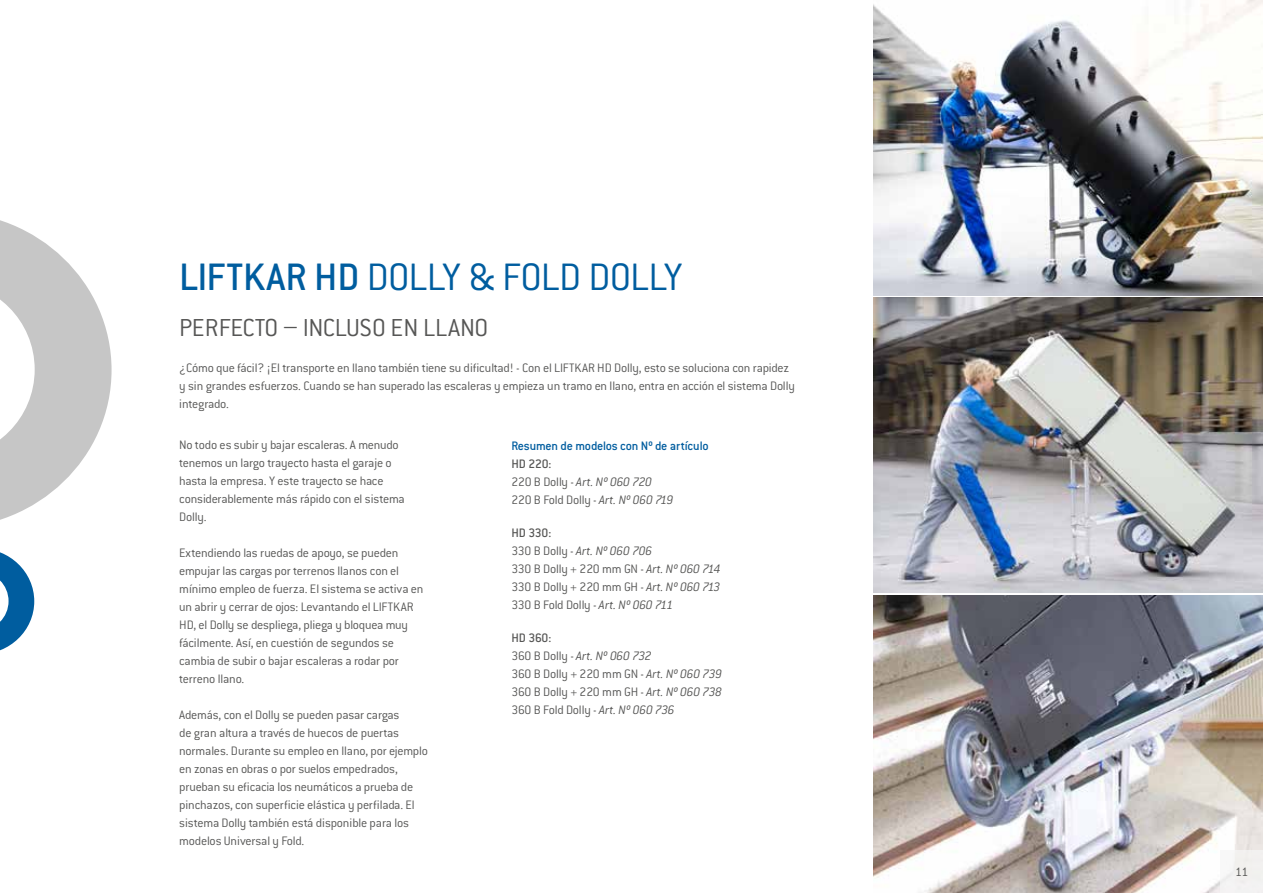
<style>
.page{position:relative;width:1263px;height:893px;background:#fff}
.page>*{position:absolute;margin:0;border:0;box-sizing:border-box;transform-origin:0 0}
.t1{font:300 42px "Conduit ITC Pro";letter-spacing:-.02em;color:#005d9f}
.t2{font:300 27px "Conduit ITC Pro";letter-spacing:-.015em;color:#575756}
.t3{font:300 13.5px/18px "Conduit ITC Pro";letter-spacing:-.015em;color:#575756}
.t4{font:300 13.5px/18px "Conduit ITC";letter-spacing:-.015em;color:#575756}
.t5{font:500 13.5px "Conduit ITC Pro";letter-spacing:-.015em;color:#005d9f}
.s1{font-weight:500}
.s2{font-style:italic}
</style>
<div class="page">
<img style="left:874px;top:595px;width:389px;height:298px">
<svg style="left:0;top:220px;width:112px;height:300px"></svg>
<svg style="left:0;top:552px;width:34px;height:99px"></svg>
<img style="left:874px;top:0;width:389px;height:296px">
<img style="left:874px;top:298px;width:389px;height:295px">
<div style="left:1220px;top:850px;width:43px;height:43px;background:#f6f6f6"></div>
<h1 class="t1" style="left:179px;top:254px;width:505px"><span class="s1">LIFTKAR HD</span> DOLLY &amp; FOLD DOLLY</h1>
<h2 class="t2" style="left:179px;top:313px;width:311px">PERFECTO – INCLUSO EN LLANO</h2>
<p class="t3" style="left:179px;top:359px;width:617px">¿Cómo que fácil? ¡El transporte en llano también tiene su dificultad! - Con el LIFTKAR HD Dolly, esto se soluciona con rapidez y sin grandes esfuerzos. Cuando se han superado las escaleras y empieza un tramo en llano, entra en acción el sistema Dolly integrado.</p>
<p class="t3" style="left:179px;top:436px;width:227px">No todo es subir y bajar escaleras. A menudo tenemos un largo trayecto hasta el garaje o hasta la empresa. Y este trayecto se hace considerablemente más rápido con el sistema Dolly.</p>
<p class="t3" style="left:179px;top:544px;width:246px">Extendiendo las ruedas de apoyo, se pueden empujar las cargas por terrenos llanos con el mínimo empleo de fuerza. El sistema se activa en un abrir y cerrar de ojos: Levantando el LIFTKAR HD, el Dolly se despliega, pliega y bloquea muy fácilmente. Así, en cuestión de segundos se cambia de subir o bajar escaleras a rodar por terreno llano.</p>
<p class="t3" style="left:179px;top:706px;width:250px">Además, con el Dolly se pueden pasar cargas<br>de gran altura a través de huecos de puertas normales. Durante su empleo en llano, por ejemplo en zonas en obras o por suelos empedrados, prueban su eficacia los neumáticos a prueba de pinchazos, con superficie elástica y perfilada. El sistema Dolly también está disponible para los modelos Universal y Fold.</p>
<p class="t5" style="left:511px;top:438px;width:199px">Resumen de modelos con Nº de artículo</p>
<p class="t4" style="left:511px;top:454px;width:163px"><span class="s1">HD 220:<br></span>220 B Dolly - <span class="s2">Art. Nº 060 720<br></span>220 B Fold Dolly - <span class="s2">Art. Nº 060 719</span></p>
<p class="t4" style="left:511px;top:523px;width:211px"><span class="s1">HD 330:<br></span>330 B Dolly - <span class="s2">Art. Nº 060 706<br></span>330 B Dolly + 220 mm GN - <span class="s2">Art. Nº 060 714<br></span>330 B Dolly + 220 mm GH - <span class="s2">Art. Nº 060 713<br></span>330 B Fold Dolly - <span class="s2">Art. Nº 060 711</span></p>
<p class="t4" style="left:511px;top:628px;width:212px"><span class="s1">HD 360:<br></span>360 B Dolly - <span class="s2">Art. Nº 060 732<br></span>360 B Dolly + 220 mm GN - <span class="s2">Art. Nº 060 739<br></span>360 B Dolly + 220 mm GH - <span class="s2">Art. Nº 060 738<br></span>360 B Fold Dolly - <span class="s2">Art. Nº 060 736</span></p>
<p class="t3" style="left:1235px;top:863px;width:14px">11</p>
</div>
